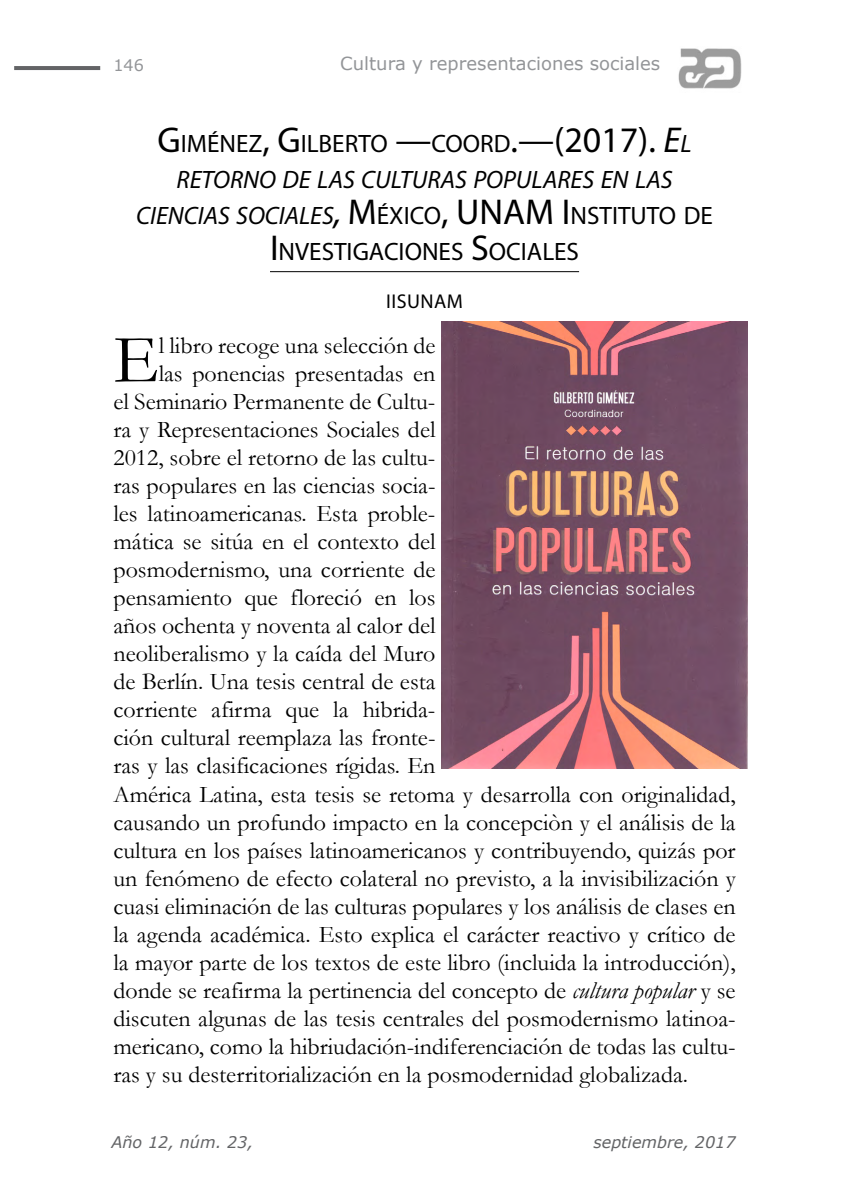
<style>
.page{position:relative;width:851px;height:1191px;background:#fff}
.page>*{position:absolute;margin:0;border:0;box-sizing:border-box;transform-origin:0 0}
.t1{font:69px "Garamond";color:#000}
.t2{font:25.2px/36px "Myriad Pro";color:#000;text-align:center}
.t3{font:24px "Garamond";color:#000}
.t4{font:20px "Myriad Pro";letter-spacing:.025em;color:#000}
.t5{font:18px "Verdana";color:#939598}
.t6{font:italic 16px "Verdana";color:#636466}
.t7{font:16px "Verdana";color:#939598}
.s1{font-size:36px}
.s2{font-style:italic;font-size:36px}
.s3{font-style:italic}
</style>
<div class="page">
<hr style="left:14px;top:66px;width:86px;height:4px;background:#636466">
<img style="left:678px;top:48px;width:63px;height:41px">
<hr style="left:270px;top:271px;width:309px;height:1px;background:#000">
<img style="left:441px;top:321px;width:306px;height:448px">
<p class="t7" style="left:113px;top:54px;width:32px">146</p>
<p class="t5" style="left:340px;top:52px;width:321px">Cultura y representaciones sociales</p>
<p class="t2" style="left:136px;top:125px;width:578px"><span class="s1">G</span>IMÉNEZ<span class="s1">, G</span>ILBERTO <span class="s1">—</span>COORD<span class="s1">.—(2017).</span> <span class="s2">E</span><span class="s3">L RETORNO DE LAS CULTURAS POPULARES EN LAS CIENCIAS SOCIALES</span><span class="s2">,</span> <span class="s1">M</span> ÉXICO<span class="s1">, UNAM I</span> NSTITUTO DE <span class="s1">I</span> NVESTIGACIONES <span class="s1">S</span>OCIALES</p>
<p class="t4" style="left:386px;top:289px;width:78px">IISUNAM</p>
<h1 class="t1" style="left:113px;top:318px;width:47px">E</h1>
<p class="t3" style="left:159px;top:331px;width:278px">l libro recoge una selección de</p>
<p class="t3" style="left:159px;top:359px;width:278px">las ponencias presentadas en</p>
<p class="t3" style="left:113px;top:387px;width:323px">el Seminario Permanente de Cultu-</p>
<p class="t3" style="left:113px;top:415px;width:323px">ra y Representaciones Sociales del</p>
<p class="t3" style="left:113px;top:443px;width:323px">2012, sobre el retorno de las cultu-</p>
<p class="t3" style="left:113px;top:471px;width:323px">ras populares en las ciencias socia-</p>
<p class="t3" style="left:113px;top:499px;width:323px">les latinoamericanas. Esta proble-</p>
<p class="t3" style="left:113px;top:527px;width:323px">mática se sitúa en el contexto del</p>
<p class="t3" style="left:113px;top:555px;width:323px">posmodernismo, una corriente de</p>
<p class="t3" style="left:113px;top:583px;width:323px">pensamiento que floreció en los</p>
<p class="t3" style="left:113px;top:611px;width:323px">años ochenta y noventa al calor del</p>
<p class="t3" style="left:113px;top:639px;width:323px">neoliberalismo y la caída del Muro</p>
<p class="t3" style="left:113px;top:667px;width:323px">de Berlín. Una tesis central de esta</p>
<p class="t3" style="left:113px;top:695px;width:323px">corriente afirma que la hibrida-</p>
<p class="t3" style="left:113px;top:723px;width:323px">ción cultural reemplaza las fronte-</p>
<p class="t3" style="left:113px;top:751px;width:323px">ras y las clasificaciones rígidas. En</p>
<p class="t3" style="left:113px;top:779px;width:623px">América Latina, esta tesis se retoma y desarrolla con originalidad,</p>
<p class="t3" style="left:113px;top:807px;width:623px">causando un profundo impacto en la concepciòn y el análisis de la</p>
<p class="t3" style="left:113px;top:835px;width:623px">cultura en los países latinoamericanos y contribuyendo, quizás por</p>
<p class="t3" style="left:113px;top:863px;width:623px">un fenómeno de efecto colateral no previsto, a la invisibilización y</p>
<p class="t3" style="left:113px;top:891px;width:623px">cuasi eliminación de las culturas populares y los análisis de clases en</p>
<p class="t3" style="left:113px;top:919px;width:623px">la agenda académica. Esto explica el carácter reactivo y crítico de</p>
<p class="t3" style="left:113px;top:947px;width:623px">la mayor parte de los textos de este libro (incluida la introducción),</p>
<p class="t3" style="left:113px;top:975px;width:623px">donde se reafirma la pertinencia del concepto de <span class="s3">cultura popular</span> y se</p>
<p class="t3" style="left:113px;top:1003px;width:623px">discuten algunas de las tesis centrales del posmodernismo latinoa-</p>
<p class="t3" style="left:113px;top:1031px;width:623px">mericano, como la hibriudación-indiferenciación de todas las cultu-</p>
<p class="t3" style="left:113px;top:1059px;width:576px">ras y su desterritorialización en la posmodernidad globalizada.</p>
<p class="t6" style="left:111px;top:1131px;width:143px">Año 12, núm. 23,</p>
<p class="t6" style="left:593px;top:1131px;width:144px">septiembre, 2017</p>
</div>
